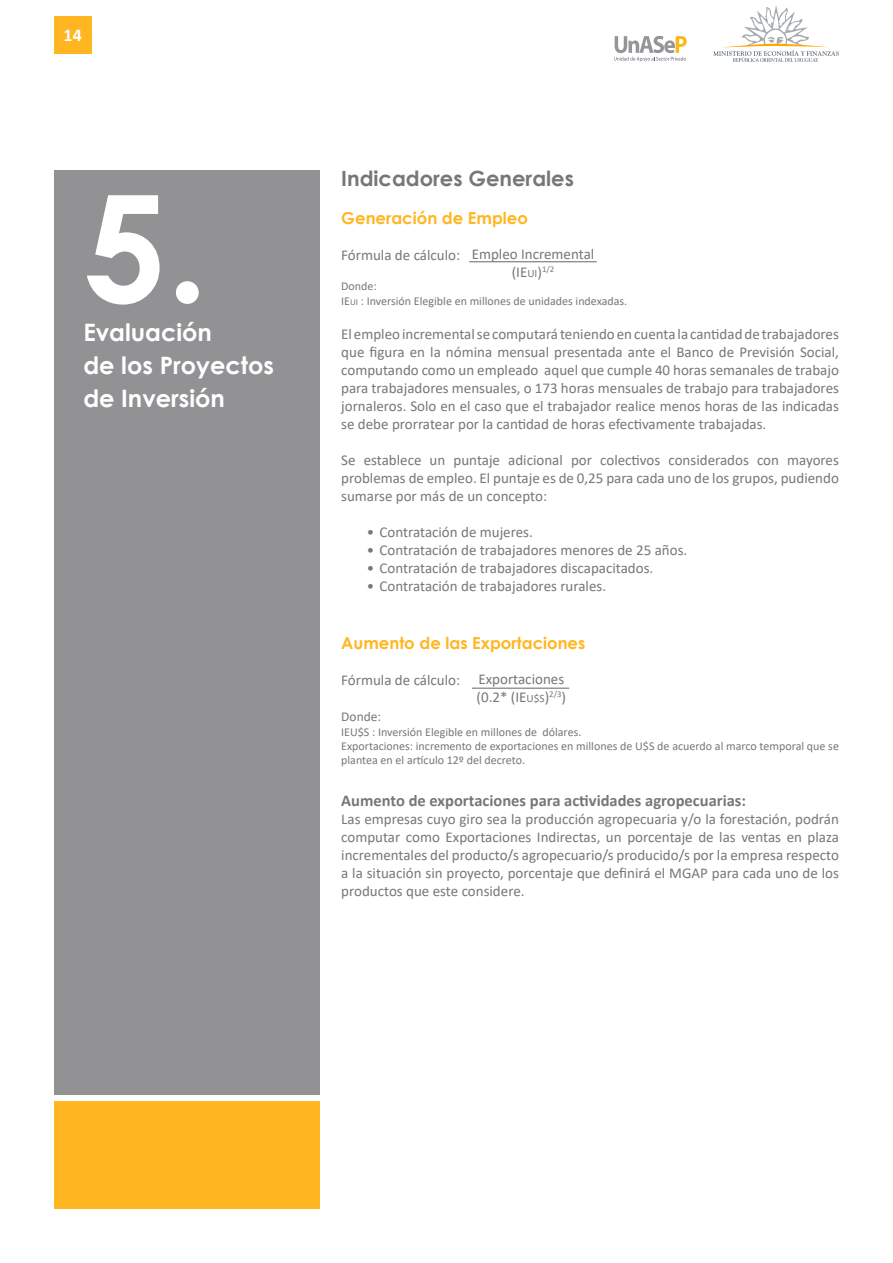
<style>
.page{position:relative;width:893px;height:1263px;background:#fff}
.page>*{position:absolute;margin:0;border:0;box-sizing:border-box;transform-origin:0 0}
.t1{font:700 148.5px "Century Gothic";color:#fff}
.t2{font:700 24px "Century Gothic";color:#fff}
.t3{font:700 21px "Century Gothic";color:#77777a}
.t4{font:700 18px "Calibri";color:#fff}
.t5{font:700 16.5px "Calibri";color:#77777a}
.t6{font:700 16.5px "Century Gothic";color:#ffb620}
.t7{font:15px/18px "Calibri";color:#77777a;text-align:justify}
.t8{font:13.5px "Calibri";color:#77777a}
.t9{font:12px/14.4px "Calibri";color:#77777a}
.s1{font-size:9px}
.s2{font-size:11.25px}
</style>
<div class="page">
<div style="left:54px;top:16px;width:38px;height:38px;background:#ffb620"></div>
<svg style="left:614px;top:36px;width:73px;height:26px"></svg>
<svg style="left:713px;top:5px;width:126px;height:57px"></svg>
<div style="left:54px;top:170px;width:266px;height:924px;background:#929294"></div>
<hr style="left:472px;top:688px;width:97px;height:1px;background:#77777a">
<hr style="left:469px;top:261px;width:128px;height:1px;background:#77777a">
<div style="left:54px;top:1102px;width:266px;height:107px;background:#ffb620"></div>
<p class="t4" style="left:64px;top:22px;width:20px">14</p>
<p class="t1" style="left:83px;top:135px;width:126px">5.</p>
<p class="t2" style="left:83px;top:314px;width:130px">Evaluación</p>
<p class="t2" style="left:83px;top:347px;width:192px">de los Proyectos</p>
<p class="t2" style="left:83px;top:380px;width:143px">de Inversión</p>
<p class="t3" style="left:341px;top:162px;width:234px">Indicadores Generales</p>
<p class="t6" style="left:341px;top:205px;width:188px">Generación de Empleo</p>
<p class="t7" style="left:341px;top:245px;width:120px">Fórmula de cálculo:</p>
<p class="t9" style="left:341px;top:279px;width:37px">Donde:</p>
<p class="t9" style="left:341px;top:293px;width:288px">IE<span class="s1">UI</span> : Inversión Elegible en millones de unidades indexadas.</p>
<p class="t7" style="left:341px;top:324px;width:499px">El empleo incremental se computará teniendo en cuenta la cantidad de trabajadores que figura en la nómina mensual presentada ante el Banco de Previsión Social, computando como un empleado aquel que cumple 40 horas semanales de trabajo para trabajadores mensuales, o 173 horas mensuales de trabajo para trabajadores jornaleros. Solo en el caso que el trabajador realice menos horas de las indicadas se debe prorratear por la cantidad de horas efectivamente trabajadas.</p>
<p class="t7" style="left:341px;top:450px;width:499px">Se establece un puntaje adicional por colectivos considerados con mayores problemas de empleo. El puntaje es de 0,25 para cada uno de los grupos, pudiendo sumarse por más de un concepto:</p>
<p class="t7" style="left:367px;top:522px;width:168px">• Contratación de mujeres.</p>
<p class="t7" style="left:367px;top:540px;width:322px">• Contratación de trabajadores menores de 25 años.</p>
<p class="t7" style="left:367px;top:558px;width:288px">• Contratación de trabajadores discapacitados.</p>
<p class="t7" style="left:367px;top:576px;width:241px">• Contratación de trabajadores rurales.</p>
<p class="t7" style="left:472px;top:244px;width:124px">Empleo Incremental</p>
<p class="t7" style="left:512px;top:262px;width:44px">(IE<span class="s2">UI</span>)<sup>1/2</sup></p>
<p class="t6" style="left:341px;top:630px;width:246px">Aumento de las Exportaciones</p>
<p class="t7" style="left:341px;top:670px;width:120px">Fórmula de cálculo:</p>
<p class="t8" style="left:341px;top:707px;width:41px">Donde:</p>
<p class="t9" style="left:341px;top:724px;width:242px">IEU$S : Inversión Elegible en millones de dólares.</p>
<p class="t9" style="left:341px;top:738px;width:499px">Exportaciones: incremento de exportaciones en millones de U$S de acuerdo al marco temporal que se plantea en el artículo 12º del decreto.</p>
<p class="t5" style="left:341px;top:789px;width:406px">Aumento de exportaciones para actividades agropecuarias:</p>
<p class="t7" style="left:341px;top:809px;width:499px">Las empresas cuyo giro sea la producción agropecuaria y/o la forestación, podrán computar como Exportaciones Indirectas, un porcentaje de las ventas en plaza incrementales del producto/s agropecuario/s producido/s por la empresa respecto a la situación sin proyecto, porcentaje que definirá el MGAP para cada uno de los productos que este considere.</p>
<p class="t7" style="left:478px;top:670px;width:87px">Exportaciones</p>
<p class="t7" style="left:477px;top:688px;width:91px">(0.2* (IE<span class="s2">U$S</span>)<sup>2/3</sup>)</p>
</div>
